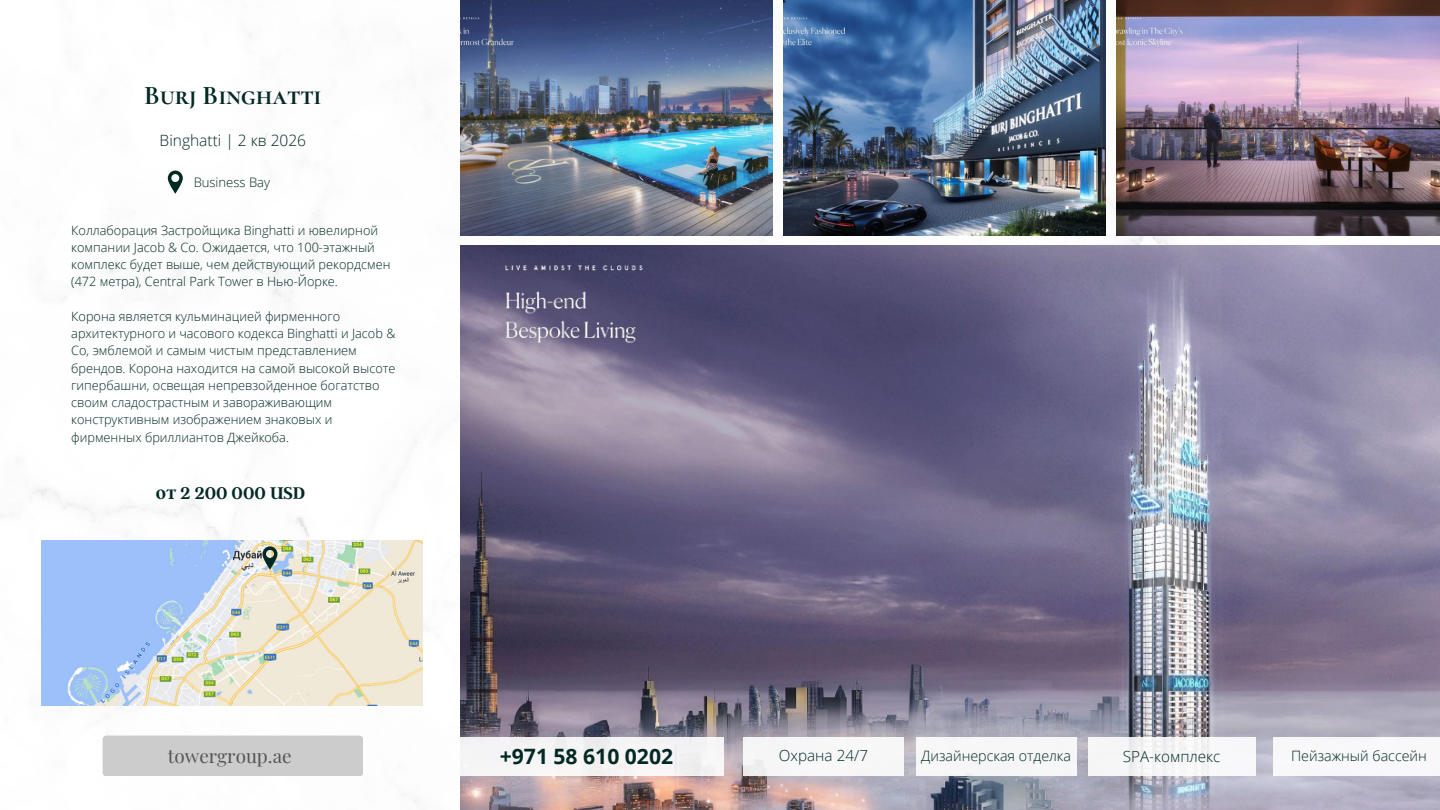
<style>
.page{position:relative;width:1440px;height:810px;background:#fff}
.page>*{position:absolute;margin:0;border:0;box-sizing:border-box;transform-origin:0 0}
.t1{font:700 26.4px "Cormorant SC";color:#022924}
.t2{font:700 21.1px "Open Sans";color:#022924}
.t3{font:18.9px "Playfair Display";color:#545454}
.t4{font:600 18.8px "Argent CF";color:#022924}
.t5{font:300 15.5px "Open Sans";color:#022924}
.t6{font:300 15.3px "Open Sans";color:#022924}
.t7{font:300 14.3px "Open Sans";color:#022924}
.t8{font:300 13.1px "Open Sans";color:#022924}
.t9{font:300 12.8px/17.2px "Open Sans";color:#022924}
</style>
<div class="page">
<img style="left:461px;top:246px;width:979px;height:564px">
<img style="left:461px;top:0;width:312px;height:236px">
<img style="left:783px;top:0;width:323px;height:236px">
<img style="left:1116px;top:0;width:324px;height:236px">
<div style="left:461px;top:737px;width:263px;height:39px;background:#f5f4f5"></div>
<div style="left:743px;top:737px;width:161px;height:39px;background:#f7f6f8"></div>
<div style="left:916px;top:737px;width:160px;height:39px;background:#f6f6f8"></div>
<div style="left:1088px;top:737px;width:167px;height:39px;background:#f6f6f8"></div>
<div style="left:1273px;top:737px;width:167px;height:39px;background:#f8f8f9"></div>
<div style="left:103px;top:736px;width:260px;height:40px;background:#ccc;border-radius:4px"></div>
<img style="left:41px;top:541px;width:381px;height:165px">
<svg style="left:263px;top:546px;width:15px;height:24px"></svg>
<svg style="left:168px;top:171px;width:15px;height:23px"></svg>
<h1 class="t1" style="left:144px;top:79px;width:179px">Burj Binghatti</h1>
<p class="t5" style="left:160px;top:129px;width:148px">Binghatti | 2 кв 2026</p>
<p class="t8" style="left:194px;top:173px;width:78px">Business Bay</p>
<p class="t9" style="left:71px;top:221px;width:321px">Коллаборация Застройщика Binghatti и ювелирной компании Jacob &amp; Co. Ожидается, что 100-этажный комплекс будет выше, чем действующий рекордсмен (472 метра), Central Park Tower в Нью-Йорке.</p>
<p class="t9" style="left:71px;top:307px;width:326px">Корона является кульминацией фирменного архитектурного и часового кодекса Binghatti и Jacob &amp; Co, эмблемой и самым чистым представлением брендов. Корона находится на самой высокой высоте гипербашни, освещая непревзойденное богатство своим сладострастным и завораживающим конструктивным изображением знаковых и фирменных бриллиантов Джейкоба.</p>
<h3 class="t4" style="left:156px;top:481px;width:151px">от 2 200 000 USD</h3>
<h3 class="t3" style="left:168px;top:743px;width:125px">towergroup.ae</h3>
<h2 class="t2" style="left:500px;top:741px;width:175px">+971 58 610 0202</h2>
<p class="t6" style="left:779px;top:745px;width:91px">Охрана 24/7</p>
<p class="t7" style="left:921px;top:745px;width:151px">Дизайнерская отделка</p>
<p class="t6" style="left:1123px;top:746px;width:99px">SPA-комплекс</p>
<p class="t7" style="left:1291px;top:745px;width:137px">Пейзажный бассейн</p>
</div>
